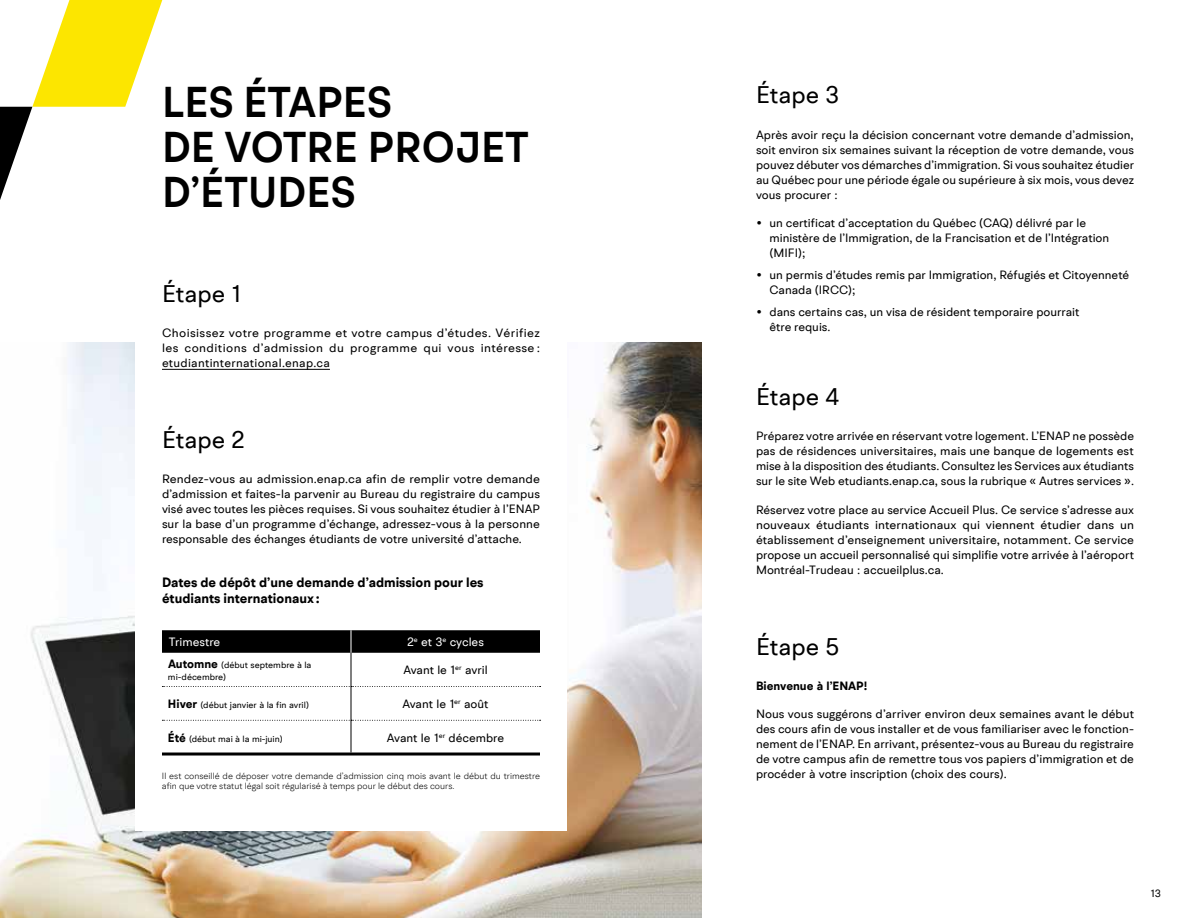
<style>
.page{position:relative;width:1188px;height:918px;background:#fff}
.page>*{position:absolute;margin:0;border:0;box-sizing:border-box;transform-origin:0 0}
.t1{font:600 42px/45px "BR Hendrix";color:#000}
.t2{font:24px "BR Hendrix";letter-spacing:-.005em;color:#000}
.t3{font:700 13.5px/16.5px "BR Hendrix";color:#000}
.t4{font:12px/15px "BR Hendrix";color:#000;text-align:justify}
.t5{font:12px "BR Hendrix";color:#fff}
.t6{font:700 12px "BR Hendrix";color:#000}
.t7{font:10.5px "BR Hendrix";color:#000}
.t8{font:300 9px/10.5px "BR Hendrix";color:#000}
.t9{font:9px/12px "BR Hendrix";color:#000}
.s1{font-weight:700;font-size:12px}
</style>
<div class="page">
<img style="left:0;top:342px;width:702px;height:576px">
<div style="left:135px;top:250px;width:432px;height:580px;background:#fff"></div>
<hr style="left:162px;top:369px;width:168px;height:1px;background:#000">
<hr style="left:162px;top:753px;width:189px;height:3px;background:#000">
<hr style="left:351px;top:753px;width:189px;height:3px;background:#000">
<svg style="left:162px;top:686px;width:379px;height:1px"></svg>
<svg style="left:162px;top:720px;width:379px;height:1px"></svg>
<hr style="left:351px;top:687px;width:1px;height:33px;background:#000">
<svg style="left:162px;top:630px;width:378px;height:23px;background:#050505"></svg>
<hr style="left:351px;top:653px;width:1px;height:33px;background:#000">
<hr style="left:351px;top:721px;width:1px;height:32px;background:#000">
<svg style="left:0;top:0;width:162px;height:200px"></svg>
<h1 class="t1" style="left:162px;top:80px;width:369px">LES ÉTAPES<br>DE VOTRE PROJET<br>D’ÉTUDES</h1>
<h2 class="t2" style="left:162px;top:278px;width:80px">Étape 1</h2>
<p class="t4" style="left:162px;top:325px;width:380px">Choisissez votre programme et votre campus d’études. Vérifiez les conditions d’admission du programme qui vous intéresse : etudiantinternational.enap.ca</p>
<h2 class="t2" style="left:162px;top:425px;width:84px">Étape 2</h2>
<p class="t4" style="left:162px;top:472px;width:380px">Rendez-vous au admission.enap.ca afin de remplir votre demande d’admission et faites-la parvenir au Bureau du registraire du campus visé avec toutes les pièces requises. Si vous souhaitez étudier à l’ENAP sur la base d’un programme d’échange, adressez-vous à la personne responsable des échanges étudiants de votre université d’attache.</p>
<p class="t3" style="left:162px;top:574px;width:323px">Dates de dépôt d’une demande d’admission pour les étudiants internationaux:</p>
<p class="t5" style="left:169px;top:634px;width:53px">Trimestre</p>
<p class="t5" style="left:407px;top:634px;width:78px">2<sup>e</sup> et 3<sup>e</sup> cycles</p>
<p class="t9" style="left:168px;top:659px;width:145px"><span class="s1">Automne</span> (début septembre à la mi-décembre)</p>
<p class="t4" style="left:403px;top:662px;width:86px">Avant le 1<sup>er</sup> avril</p>
<p class="t9" style="left:168px;top:699px;width:143px"><span class="s1">Hiver</span> (début janvier à la fin avril)</p>
<p class="t4" style="left:402px;top:696px;width:88px">Avant le 1<sup>er</sup> août</p>
<p class="t9" style="left:168px;top:733px;width:116px"><span class="s1">Été</span> (début mai à la mi-juin)</p>
<p class="t4" style="left:387px;top:730px;width:119px">Avant le 1<sup>er</sup> décembre</p>
<p class="t8" style="left:162px;top:770px;width:380px">Il est conseillé de déposer votre demande d’admission cinq mois avant le début du trimestre afin que votre statut légal soit régularisé à temps pour le début des cours.</p>
<h2 class="t2" style="left:756px;top:80px;width:85px">Étape 3</h2>
<p class="t4" style="left:756px;top:127px;width:380px">Après avoir reçu la décision concernant votre demande d’admission, soit environ six semaines suivant la réception de votre demande, vous pouvez débuter vos démarches d’immigration. Si vous souhaitez étudier au Québec pour une période égale ou supérieure à six mois, vous devez vous procurer :</p>
<p class="t4" style="left:770px;top:215px;width:341px;text-align:left;text-indent:-14px">• un certificat d’acceptation du Québec (CAQ) délivré par le ministère de l’Immigration, de la Francisation et de l’Intégration (MIFI);</p>
<p class="t4" style="left:770px;top:267px;width:361px;text-indent:-14px">• un permis d’études remis par Immigration, Réfugiés et Citoyenneté<br>Canada (IRCC);</p>
<p class="t4" style="left:770px;top:304px;width:312px;text-indent:-14px">• dans certains cas, un visa de résident temporaire pourrait être requis.</p>
<h2 class="t2" style="left:756px;top:381px;width:85px">Étape 4</h2>
<p class="t4" style="left:756px;top:428px;width:380px">Préparez votre arrivée en réservant votre logement. L’ENAP ne possède pas de résidences universitaires, mais une banque de logements est mise à la disposition des étudiants. Consultez les Services aux étudiants sur le site Web etudiants.enap.ca, sous la rubrique « Autres services ».</p>
<p class="t4" style="left:756px;top:502px;width:380px">Réservez votre place au service Accueil Plus. Ce service s’adresse aux nouveaux étudiants internationaux qui viennent étudier dans un établissement d’enseignement universitaire, notamment. Ce service propose un accueil personnalisé qui simplifie votre arrivée à l’aéroport Montréal-Trudeau : accueilplus.ca.</p>
<h2 class="t2" style="left:756px;top:631px;width:85px">Étape 5</h2>
<p class="t6" style="left:756px;top:678px;width:113px">Bienvenue à l’ENAP!</p>
<p class="t4" style="left:756px;top:707px;width:380px">Nous vous suggérons d’arriver environ deux semaines avant le début des cours afin de vous installer et de vous familiariser avec le fonction&shy;nement de l’ENAP. En arrivant, présentez-vous au Bureau du registraire de votre campus afin de remettre tous vos papiers d’immigration et de procéder à votre inscription (choix des cours).</p>
<p class="t7" style="left:1150px;top:886px;width:12px">13</p>
</div>
